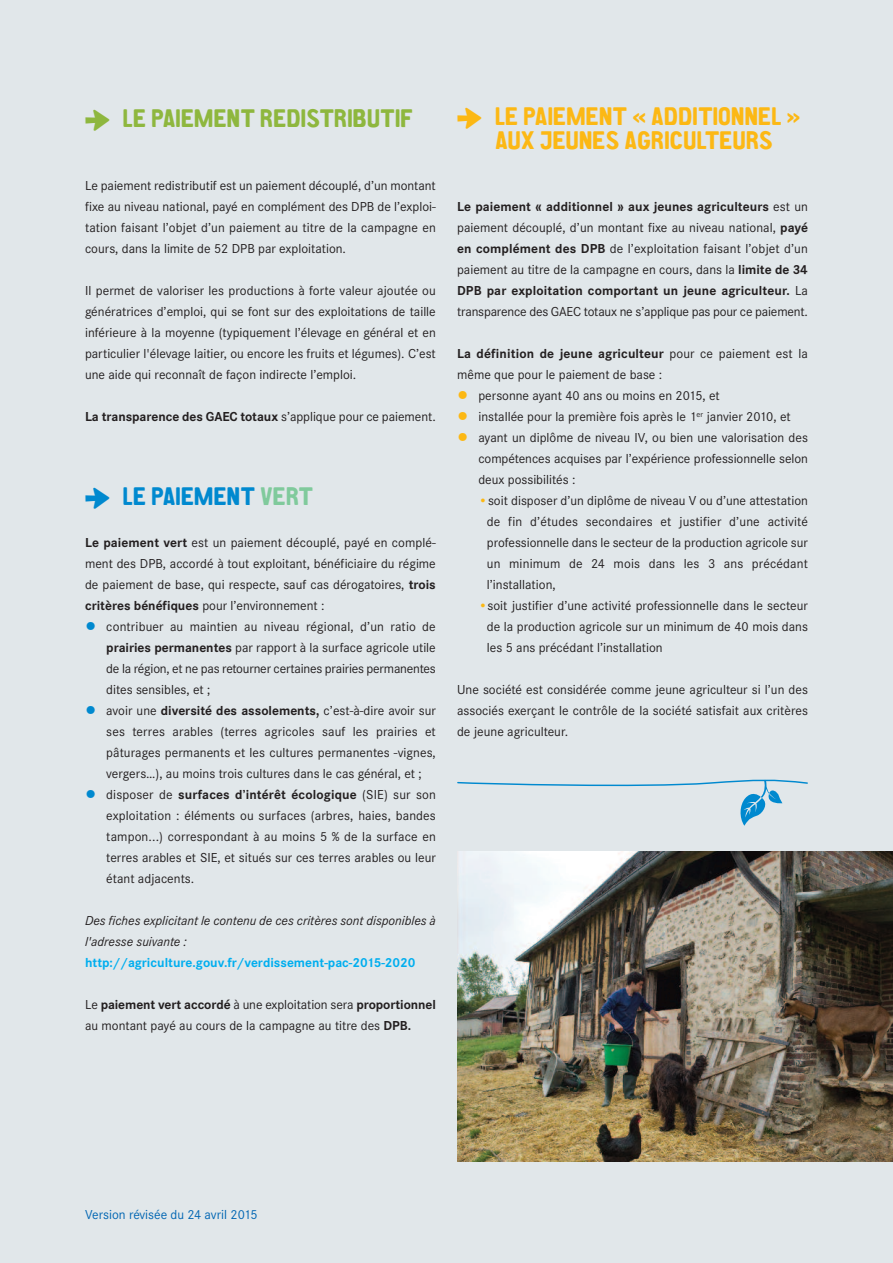
<style>
.page{position:relative;width:893px;height:1263px;background:#e1e7ea}
.page>*{position:absolute;margin:0;border:0;box-sizing:border-box;transform-origin:0 0}
.t1{font:25.5px/24px "CA Aires Pro";color:#fcb814;text-align:center}
.t2{font:25.5px "CA Aires Pro";color:#8eb73e}
.t3{font:25.5px "CA Aires Pro";color:#0089cf}
.t4{font:13.5px/21px "Corporate S";color:#231f20;text-align:justify}
.t5{font:italic 13.5px/21px "Corporate S";color:#231f20}
.t6{font:700 13.5px "Corporate S";color:#00aeef}
.t7{font:700 13.5px "Corporate S";letter-spacing:-.005em;color:#231f20}
.t8{font:13.5px "Corporate S";color:#0166b3}
.s1{font-family:"Arrowstfb";font-size:21px}
.s2{font-weight:400}
.s3{color:#80ca9c}
.s4{font-weight:700}
.s5{font-family:"Helvetica Neue LT Pro";font-weight:900;font-size:22.5px;color:#0089cf}
.s6{font-family:"Helvetica Neue LT Pro";font-weight:900;font-size:22.5px;color:#fcb814}
.s7{color:#fcb814}
</style>
<div class="page">
<svg style="left:457px;top:779px;width:351px;height:47px"></svg>
<img style="left:457px;top:851px;width:436px;height:311px">
<h1 class="t2" style="left:85px;top:109px;width:330px"><span class="s1">O</span> LE PAIEMENT REDISTRIBUTIF</h1>
<p class="t4" style="left:85px;top:174px;width:352px">Le paiement redistributif est un paiement découplé, d’un montant fixe au niveau national, payé en complément des DPB de l’exploi&shy;tation faisant l’objet d’un paiement au titre de la campagne en cours, dans la limite de 52 DPB par exploitation.</p>
<p class="t4" style="left:85px;top:279px;width:352px">Il permet de valoriser les productions à forte valeur ajoutée ou génératrices d’emploi, qui se font sur des exploitations de taille inférieure à la moyenne (typiquement l’élevage en général et en particulier l'élevage laitier, ou encore les fruits et légumes). C’est une aide qui reconnaît de façon indirecte l’emploi.</p>
<p class="t7" style="left:85px;top:408px;width:352px">La transparence des GAEC totaux <span class="s2">s’applique pour ce paiement.</span></p>
<h1 class="t3" style="left:85px;top:487px;width:230px"><span class="s1">O</span> LE PAIEMENT <span class="s3">VERT</span></h1>
<p class="t4" style="left:85px;top:531px;width:352px"><span class="s4">Le paiement vert</span> est un paiement découplé, payé en complé&shy;ment des DPB, accordé à tout exploitant, bénéficiaire du régime de paiement de base, qui respecte, sauf cas dérogatoires, <span class="s4">trois critères bénéfiques</span> pour l’environnement :</p>
<p class="t4" style="left:106px;top:615px;width:331px;text-indent:-21px"><span class="s5">•</span> contribuer au maintien au niveau régional, d’un ratio de <span class="s4">prairies permanentes</span> par rapport à la surface agricole utile de la région, et ne pas retourner certaines prairies permanentes dites sensibles, et ;</p>
<p class="t4" style="left:106px;top:699px;width:331px;text-indent:-21px"><span class="s5">•</span> avoir une <span class="s4">diversité des assolements,</span> c’est-à-dire avoir sur ses terres arables (terres agricoles sauf les prairies et pâturages permanents et les cultures permanentes -vignes, vergers…), au moins trois cultures dans le cas général, et ;</p>
<p class="t4" style="left:106px;top:783px;width:331px;text-indent:-21px"><span class="s5">•</span> disposer de <span class="s4">surfaces d’intérêt écologique</span> (SIE) sur son exploitation : éléments ou surfaces (arbres, haies, bandes tampon...) correspondant à au moins 5 % de la surface en terres arables et SIE, et situés sur ces terres arables ou leur étant adjacents.</p>
<p class="t5" style="left:85px;top:909px;width:352px">Des fiches explicitant le contenu de ces critères sont disponibles à l'adresse suivante :</p>
<p class="t6" style="left:85px;top:954px;width:332px">http://agriculture.gouv.fr/verdissement-pac-2015-2020</p>
<p class="t4" style="left:85px;top:993px;width:352px">Le <span class="s4">paiement vert accordé</span> à une exploitation sera <span class="s4">proportionnel </span>au montant payé au cours de la campagne au titre des <span class="s4">DPB.</span></p>
<h1 class="t1" style="left:457px;top:107px;width:345px"><span class="s1">O</span> LE PAIEMENT « ADDITIONNEL »<br>AUX JEUNES AGRICULTEURS</h1>
<p class="t4" style="left:457px;top:195px;width:352px"><span class="s4">Le paiement « additionnel » aux jeunes agriculteurs</span> est un paiement découplé, d’un montant fixe au niveau national, <span class="s4">payé en complément des DPB</span> de l’exploitation faisant l’objet d’un paiement au titre de la campagne en cours, dans la <span class="s4">limite de 34<br>DPB par exploitation comportant un jeune agriculteur.</span> La transparence des GAEC totaux ne s’applique pas pour ce paiement.</p>
<p class="t4" style="left:457px;top:342px;width:352px"><span class="s4">La définition de jeune agriculteur</span> pour ce paiement est la même que pour le paiement de base :</p>
<p class="t4" style="left:457px;top:384px;width:264px"><span class="s6">•</span> personne ayant 40 ans ou moins en 2015, et</p>
<p class="t4" style="left:457px;top:405px;width:335px"><span class="s6">•</span> installée pour la première fois après le 1<sup>er</sup> janvier 2010, et</p>
<p class="t4" style="left:478px;top:426px;width:331px;text-indent:-21px"><span class="s6">•</span> ayant un diplôme de niveau IV, ou bien une valorisation des compétences acquises par l’expérience professionnelle selon deux possibilités :</p>
<p class="t4" style="left:487px;top:489px;width:323px;text-indent:-9px"><span class="s7">•</span>soit disposer d’un diplôme de niveau V ou d’une attestation de fin d’études secondaires et justifier d’une activité professionnelle dans le secteur de la production agricole sur un minimum de 24 mois dans les 3 ans précédant l’installation,</p>
<p class="t4" style="left:487px;top:594px;width:323px;text-indent:-9px"><span class="s7">•</span>soit justifier d’une activité professionnelle dans le secteur de la production agricole sur un minimum de 40 mois dans les 5 ans précédant l’installation</p>
<p class="t4" style="left:457px;top:678px;width:352px">Une société est considérée comme jeune agriculteur si l’un des associés exerçant le contrôle de la société satisfait aux critères de jeune agriculteur.</p>
<p class="t8" style="left:85px;top:1206px;width:174px">Version révisée du 24 avril 2015</p>
</div>
